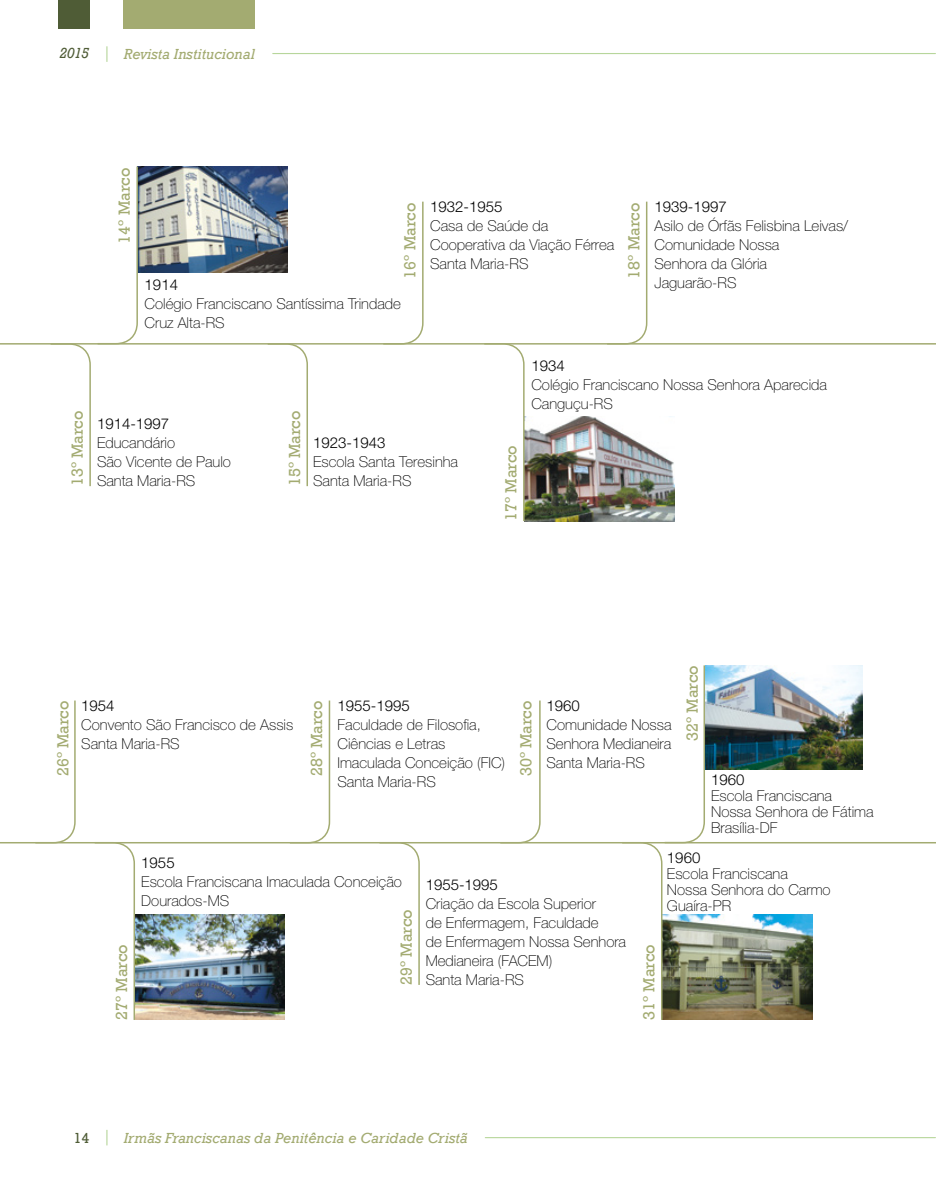
<style>
.page{position:relative;width:936px;height:1191px;background:#fff}
.page>*{position:absolute;margin:0;border:0;box-sizing:border-box;transform-origin:0 0}
.t1{font:16.5px "Rockwell";color:#a3ab71}
.t2{font:100 15px/19px "Helvetica Neue LT Std";color:#000}
.t3{font:300 15px "Helvetica Neue LT Std";color:#000}
.t4{font:italic 15px "Rockwell";color:#a3ab71}
.t5{font:italic 15px "Rockwell";color:#4f5c36}
.t6{font:15px "Rockwell";color:#4f5c36}
</style>
<div class="page">
<hr style="left:485px;top:1137px;width:450px;height:1px;background:#b7d69b">
<hr style="left:273px;top:53px;width:662px;height:1px;background:#b7d69b">
<svg style="left:106px;top:46px;width:1px;height:16px"></svg>
<svg style="left:106px;top:1130px;width:1px;height:15px"></svg>
<div style="left:124px;top:0;width:131px;height:28px;background:#a3ab71"></div>
<div style="left:59px;top:0;width:31px;height:28px;background:#4f5c36"></div>
<img style="left:525px;top:416px;width:149px;height:105px">
<img style="left:705px;top:665px;width:157px;height:104px">
<img style="left:705px;top:915px;width:107px;height:105px">
<img style="left:136px;top:915px;width:149px;height:105px">
<img style="left:139px;top:166px;width:148px;height:106px">
<hr style="left:0;top:343px;width:935px;height:1px;background:#a3ab71">
<hr style="left:0;top:842px;width:935px;height:1px;background:#a3ab71">
<svg style="left:34px;top:700px;width:42px;height:144px"></svg>
<svg style="left:288px;top:700px;width:43px;height:144px"></svg>
<svg style="left:499px;top:700px;width:42px;height:144px"></svg>
<svg style="left:378px;top:843px;width:42px;height:142px"></svg>
<svg style="left:382px;top:201px;width:42px;height:144px"></svg>
<svg style="left:605px;top:201px;width:43px;height:144px"></svg>
<svg style="left:266px;top:343px;width:43px;height:144px"></svg>
<svg style="left:49px;top:166px;width:90px;height:321px"></svg>
<svg style="left:620px;top:665px;width:85px;height:355px"></svg>
<svg style="left:93px;top:843px;width:43px;height:177px"></svg>
<svg style="left:482px;top:343px;width:43px;height:179px"></svg>
<p class="t5" style="left:60px;top:44px;width:31px">2015</p>
<p class="t4" style="left:124px;top:45px;width:133px">Revista Institucional</p>
<p class="t1" style="left:115px;top:243px;width:77px;rotate:-90deg">14º Marco</p>
<p class="t1" style="left:400px;top:279px;width:77px;rotate:-90deg">16º Marco</p>
<p class="t3" style="left:145px;top:275px;width:35px">1914</p>
<p class="t2" style="left:145px;top:294px;width:258px">Colégio Franciscano Santíssima Trindade<br>Cruz Alta-RS</p>
<p class="t3" style="left:430px;top:198px;width:74px">1932-1955</p>
<p class="t2" style="left:430px;top:216px;width:186px">Casa de Saúde da<br>Cooperativa da Viação Férrea<br>Santa Maria-RS</p>
<p class="t1" style="left:624px;top:279px;width:77px;rotate:-90deg">18º Marco</p>
<p class="t3" style="left:654px;top:198px;width:74px">1939-1997</p>
<p class="t2" style="left:654px;top:216px;width:195px">Asilo de Órfãs Felisbina Leivas/<br>Comunidade Nossa<br>Senhora da Glória<br>Jaguarão-RS</p>
<p class="t1" style="left:68px;top:486px;width:77px;rotate:-90deg">13º Marco</p>
<p class="t1" style="left:285px;top:486px;width:77px;rotate:-90deg">15º Marco</p>
<p class="t3" style="left:97px;top:414px;width:74px">1914-1997</p>
<p class="t2" style="left:97px;top:433px;width:135px">Educandário<br>São Vicente de Paulo<br>Santa Maria-RS</p>
<p class="t3" style="left:313px;top:433px;width:74px">1923-1943</p>
<p class="t2" style="left:313px;top:452px;width:146px">Escola Santa Teresinha<br>Santa Maria-RS</p>
<p class="t1" style="left:501px;top:521px;width:77px;rotate:-90deg">17º Marco</p>
<p class="t3" style="left:531px;top:356px;width:35px">1934</p>
<p class="t2" style="left:531px;top:375px;width:297px">Colégio Franciscano Nossa Senhora Aparecida<br>Canguçu-RS</p>
<p class="t3" style="left:81px;top:696px;width:35px">1954</p>
<p class="t2" style="left:81px;top:715px;width:213px">Convento São Francisco de Assis<br>Santa Maria-RS</p>
<p class="t3" style="left:337px;top:696px;width:74px">1955-1995</p>
<p class="t2" style="left:337px;top:715px;width:169px">Faculdade de Filosofia,<br>Ciências e Letras<br>Imaculada Conceição (FIC)<br>Santa Maria-RS</p>
<p class="t1" style="left:54px;top:776px;width:77px;rotate:-90deg">26º Marco</p>
<p class="t1" style="left:516px;top:776px;width:77px;rotate:-90deg">30º Marco</p>
<p class="t1" style="left:307px;top:776px;width:77px;rotate:-90deg">28º Marco</p>
<p class="t3" style="left:546px;top:696px;width:35px">1960</p>
<p class="t2" style="left:546px;top:715px;width:126px;text-align:justify">Comunidade Nossa Senhora Medianeira Santa Maria-RS</p>
<p class="t1" style="left:682px;top:741px;width:77px;rotate:-90deg">32º Marco</p>
<p class="t3" style="left:711px;top:770px;width:35px">1960</p>
<p class="t2" style="left:711px;top:787px;width:164px;line-height:16px">Escola Franciscana<br>Nossa Senhora de Fátima<br>Brasília-DF</p>
<p class="t1" style="left:112px;top:1020px;width:77px;rotate:-90deg">27º Marco</p>
<p class="t3" style="left:141px;top:853px;width:35px">1955</p>
<p class="t2" style="left:141px;top:872px;width:262px">Escola Franciscana Imaculada Conceição<br>Dourados-MS</p>
<p class="t1" style="left:397px;top:985px;width:77px;rotate:-90deg">29º Marco</p>
<p class="t3" style="left:425px;top:875px;width:74px">1955-1995</p>
<p class="t2" style="left:425px;top:894px;width:202px">Criação da Escola Superior<br>de Enfermagem, Faculdade<br>de Enfermagem Nossa Senhora<br>Medianeira (FACEM)<br>Santa Maria-RS</p>
<p class="t3" style="left:667px;top:848px;width:35px">1960</p>
<p class="t2" style="left:667px;top:865px;width:165px;line-height:16px">Escola Franciscana<br>Nossa Senhora do Carmo<br>Guaíra-PR</p>
<p class="t1" style="left:639px;top:1020px;width:77px;rotate:-90deg">31º Marco</p>
<p class="t6" style="left:73px;top:1129px;width:18px">14</p>
<p class="t4" style="left:124px;top:1129px;width:345px">Irmãs Franciscanas da Penitência e Caridade Cristã</p>
</div>
